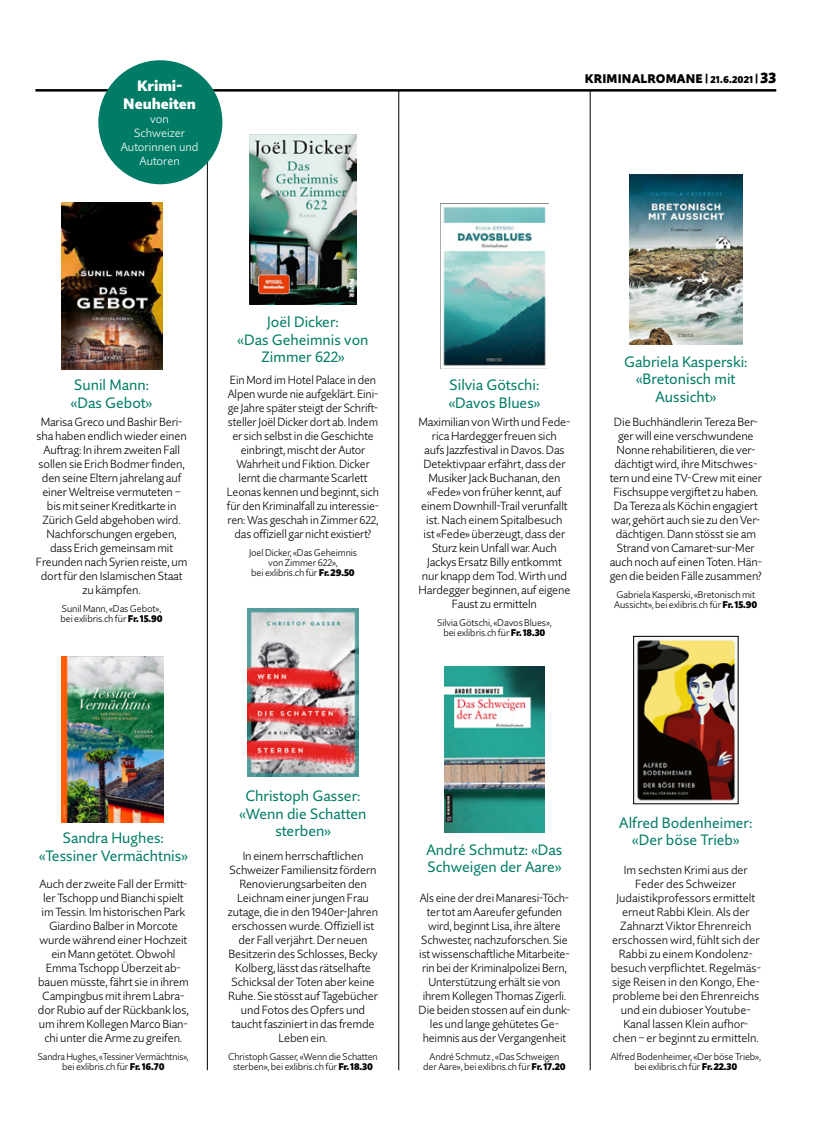
<style>
.page{position:relative;width:833px;height:1134px;background:#fff}
.page>*{position:absolute;margin:0;border:0;box-sizing:border-box;transform-origin:0 0}
._193_TI_12_mager_Rub{font:15px/17.5px "Quire Sans Pro";color:#007c66;text-align:center}
._164_TI_12_QS_x04{font:900 15px/17.5px "Quire Sans Pro";color:#fff;text-align:center}
._300_Rubrik_Ausgabe{font:900 12.5px "Quire Sans Pro";letter-spacing:.015em;color:#000}
._252_LT_stumpf_QS_x0{font:300 11.75px/14px "Quire Sans Pro";letter-spacing:-.01em;color:#000;text-align:center}
._164_TI_12_QS_x04-2{font:300 11.75px/14px "Quire Sans Pro";color:#fff;text-align:center}
._300_Rubrik_Ausgabe-2{font:900 10px "Quire Sans Pro";letter-spacing:.015em;color:#000}
._330_Fussnote_QS_x13{font:300 9.75px/10px "Quire Sans Pro";letter-spacing:-.01em;color:#000;text-align:center}
.s1{font-size:10.75px}
.s2{font-size:15px}
.s3{font-weight:900}
.s4{font-size:11.5px}
</style>
<div class="page">
<img style="left:61px;top:202px;width:101px;height:167px">
<img style="left:440px;top:204px;width:106px;height:164px">
<img style="left:61px;top:656px;width:102px;height:167px">
<img style="left:249px;top:134px;width:107px;height:171px">
<img style="left:630px;top:174px;width:112px;height:170px">
<img style="left:248px;top:608px;width:110px;height:168px">
<img style="left:445px;top:667px;width:99px;height:165px">
<img style="left:635px;top:638px;width:101px;height:163px">
<div style="left:633px;top:636px;width:105px;height:168px;border:1px solid #000"></div>
<hr style="left:207px;top:90px;width:1px;height:980px;background:#000">
<hr style="left:398px;top:90px;width:1px;height:980px;background:#000">
<hr style="left:590px;top:90px;width:1px;height:980px;background:#000">
<hr style="left:35px;top:89px;width:741px;height:3px;background:#000">
<div style="left:101px;top:63px;width:118px;height:118px;background:#007c66;border-radius:50%"></div>
<div style="left:98px;top:60px;width:124px;height:124px;border:6px solid #007c66;border-radius:50%"></div>
<p class="_164_TI_12_QS_x04" style="left:123px;top:77px;width:74px">Krimi-<br>Neuheiten</p>
<p class="_164_TI_12_QS_x04-2" style="left:121px;top:111px;width:79px">von<br>Schweizer<br>Autorinnen und<br>Autoren</p>
<p class="_300_Rubrik_Ausgabe" style="left:585px;top:71px;width:119px">KRIMINALROMANE</p>
<p class="_300_Rubrik_Ausgabe-2" style="left:705px;top:73px;width:72px"><span class="s1">|</span> 21.6.2021 <span class="s1">|</span> <span class="s2">33</span></p>
<p class="_193_TI_12_mager_Rub" style="left:71px;top:376px;width:83px;text-align:left">Sunil Mann: «Das Gebot»</p>
<p class="_252_LT_stumpf_QS_x0" style="left:36px;top:415px;width:153px">Marisa Greco und Bashir Beri&shy;sha haben endlich wieder einen<br>Auftrag: In ihrem zweiten Fall sollen sie Erich Bodmer finden, den seine Eltern jahrelang auf einer Weltreise vermuteten – bis mit seiner Kreditkarte in<br>Zürich Geld abgehoben wird.<br>Nachforschungen ergeben, dass Erich gemeinsam mit<br>Freunden nach Syrien reiste, um dort für den Islamischen Staat zu kämpfen.</p>
<p class="_330_Fussnote_QS_x13" style="left:60px;top:603px;width:104px;text-align:left">Sunil Mann, «Das Gebot», bei exlibris.ch für <span class="s3">Fr. 15.90</span></p>
<p class="_193_TI_12_mager_Rub" style="left:238px;top:313px;width:132px">Joël Dicker:<br>«Das Geheimnis von<br>Zimmer 622»</p>
<p class="_252_LT_stumpf_QS_x0" style="left:227px;top:373px;width:154px">Ein Mord im Hotel Palace in den<br>Alpen wurde nie aufgeklärt. Eini&shy;ge Jahre später steigt der Schrift&shy;steller Joël Dicker dort ab. Indem er sich selbst in die Geschichte einbringt, mischt der Autor<br>Wahrheit und Fiktion. Dicker lernt die charmante Scarlett<br>Leonas kennen und beginnt, sich für den Kriminalfall zu interessie&shy;ren: Was geschah in Zimmer <span class="s4">622</span>, das offiziell gar nicht existiert?</p>
<p class="_330_Fussnote_QS_x13" style="left:249px;top:547px;width:110px">Joel Dicker, «Das Geheimnis von Zimmer 622»,<br>bei exlibris.ch für <span class="s3">Fr.29.50</span></p>
<p class="_193_TI_12_mager_Rub" style="left:449px;top:376px;width:93px;text-align:left">Silvia Götschi: «Davos Blues»</p>
<p class="_252_LT_stumpf_QS_x0" style="left:418px;top:415px;width:154px">Maximilian von Wirth und Fede&shy;rica Hardegger freuen sich<br>aufs Jazzfestival in Davos. Das<br>Detektivpaar erfährt, dass der<br>Musiker Jack Buchanan, den «Fede» von früher kennt, auf einem Downhill-Trail verunfallt ist. Nach einem Spitalbesuch<br>ist «Fede» überzeugt, dass der<br>Sturz kein Unfall war. Auch<br>Jackys Ersatz Billy entkommt nur knapp dem Tod. Wirth und<br>Hardegger beginnen, auf eigene<br>Faust zu ermitteln</p>
<p class="_330_Fussnote_QS_x13" style="left:437px;top:617px;width:116px">Silvia Götschi, «Davos Blues», bei exlibris.ch für <span class="s3">Fr. 18.30</span></p>
<p class="_193_TI_12_mager_Rub" style="left:624px;top:352px;width:125px">Gabriela Kasperski: «Bretonisch mit<br>Aussicht»</p>
<p class="_252_LT_stumpf_QS_x0" style="left:609px;top:415px;width:154px">Die Buchhändlerin Tereza Ber&shy;ger will eine verschwundene<br>Nonne rehabilitieren, die ver&shy;dächtigt wird, ihre Mitschwes&shy;tern und eine <span class="s4">TV</span>-Crew mit einer<br>Fischsuppe vergiftet zu haben.<br>Da Tereza als Köchin engagiert war, gehört auch sie zu den Ver&shy;dächtigen. Dann stösst sie am<br>Strand von Camaret-sur-Mer auch noch auf einen Toten. Hän&shy;gen die beiden Fälle zusammen?</p>
<p class="_330_Fussnote_QS_x13" style="left:614px;top:589px;width:145px;text-align:left">Gabriela Kasperski, «Bretonisch mit<br>Aussicht», bei exlibris.ch für <span class="s3">Fr. 15.90</span></p>
<p class="_193_TI_12_mager_Rub" style="left:39px;top:829px;width:150px">Sandra Hughes: «Tessiner Vermächtnis»</p>
<p class="_252_LT_stumpf_QS_x0" style="left:38px;top:877px;width:152px">Auch der zweite Fall der Ermitt&shy;ler Tschopp und Bianchi spielt im Tessin. Im historischen Park<br>Giardino Balber in Morcote wurde während einer Hochzeit ein Mann getötet. Obwohl<br>Emma Tschopp Überzeit ab&shy;bauen müsste, fährt sie in ihrem<br>Campingbus mit ihrem Labra&shy;dor Rubio auf der Rückbank los, um ihrem Kollegen Marco Bian&shy;chi unter die Arme zu greifen.</p>
<p class="_330_Fussnote_QS_x13" style="left:38px;top:1051px;width:152px">Sandra Hughes, «Tessiner Vermächtnis», bei exlibris.ch für <span class="s3">Fr. 16.70</span></p>
<p class="_193_TI_12_mager_Rub" style="left:239px;top:787px;width:129px">Christoph Gasser: «Wenn die Schatten sterben»</p>
<p class="_252_LT_stumpf_QS_x0" style="left:228px;top:849px;width:152px">In einem herrschaftlichen<br>Schweizer Familiensitz fördern<br>Renovierungsarbeiten den<br>Leichnam einer jungen Frau zutage, die in den <span class="s4">1940</span>er-Jahren erschossen wurde. Offiziell ist der Fall verjährt. Der neuen<br>Besitzerin des Schlosses, Becky<br>Kolberg, lässt das rätselhafte<br>Schicksal der Toten aber keine<br>Ruhe. Sie stösst auf Tagebücher und Fotos des Opfers und taucht fasziniert in das fremde<br>Leben ein.</p>
<p class="_330_Fussnote_QS_x13" style="left:228px;top:1051px;width:151px">Christoph Gasser, «Wenn die Schatten sterben», bei exlibris.ch für <span class="s3">Fr. 18.30</span></p>
<p class="_193_TI_12_mager_Rub" style="left:426px;top:840px;width:137px;text-align:left">André Schmutz: «Das<br>Schweigen der Aare»</p>
<p class="_252_LT_stumpf_QS_x0" style="left:418px;top:891px;width:153px">Als eine der drei Manaresi-Töch&shy;ter tot am Aareufer gefunden wird, beginnt Lisa, ihre ältere<br>Schwester, nachzuforschen. Sie ist wissenschaftliche Mitarbeite&shy;rin bei der Kriminalpolizei Bern,<br>Unterstützung erhält sie von ihrem Kollegen Thomas Zigerli.<br>Die beiden stossen auf ein dunk&shy;les und lange gehütetes Ge&shy;heimnis aus der Vergangenheit</p>
<p class="_330_Fussnote_QS_x13" style="left:423px;top:1051px;width:144px">André Schmutz , «Das Schweigen der Aare», bei exlibris.ch für <span class="s3">Fr. 17.20</span></p>
<p class="_193_TI_12_mager_Rub" style="left:619px;top:813px;width:135px">Alfred Bodenheimer: «Der böse Trieb»</p>
<p class="_252_LT_stumpf_QS_x0" style="left:610px;top:863px;width:152px">Im sechsten Krimi aus der<br>Feder des Schweizer<br>Judaistikprofessors ermittelt erneut Rabbi Klein. Als der<br>Zahnarzt Viktor Ehrenreich erschossen wird, fühlt sich der<br>Rabbi zu einem Kondolenz&shy;besuch verpflichtet. Regelmäs&shy;sige Reisen in den Kongo, Ehe&shy;probleme bei den Ehrenreichs und ein dubioser Youtube--<br>Kanal lassen Klein aufhor&shy;chen– er beginnt zu ermitteln.</p>
<p class="_330_Fussnote_QS_x13" style="left:611px;top:1051px;width:152px">Alfred Bodenheimer, «Der böse Trieb», bei exlibris.ch für <span class="s3">Fr.22.30</span></p>
</div>
